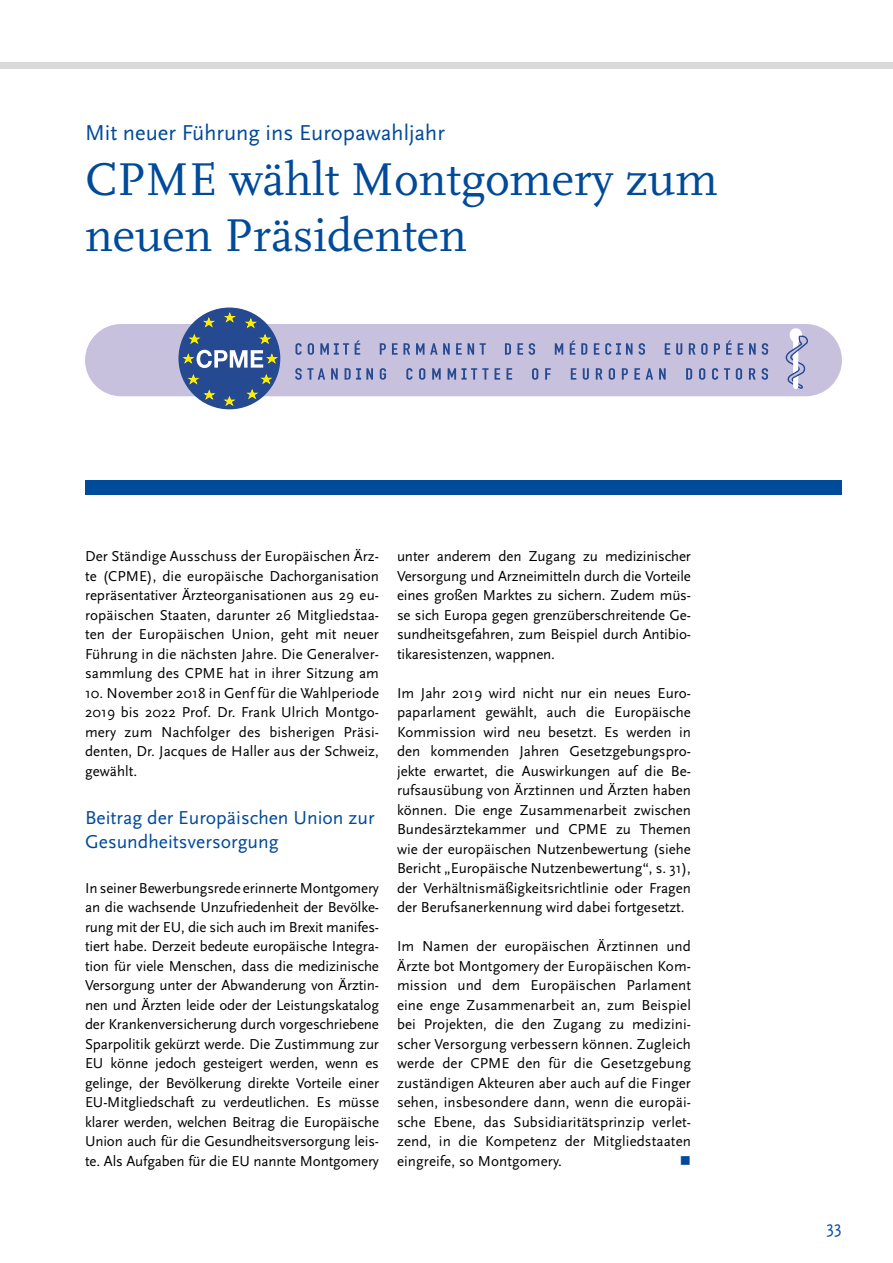
<style>
.page{position:relative;width:893px;height:1263px;background:#fff}
.page>*{position:absolute;margin:0;border:0;box-sizing:border-box;transform-origin:0 0}
.t1{font:48px/55.5px "Scala LF";color:#004a9a}
.t2{font:22.5px "Scala Sans";color:#004a9a}
.t3{font:19.5px/24px "Scala Sans";color:#004a9a}
.t4{font:18px "Scala Sans";color:#004a9a}
.t5{font:15px/19.5px "Scala Sans";letter-spacing:.005em;color:#000;text-align:justify}
.t6{font:15px "Wingdings";color:#004a9a}
</style>
<div class="page">
<div style="left:0;top:63px;width:893px;height:6px;background:#dadada"></div>
<div style="left:85px;top:324px;width:757px;height:72px;background:#c8c1de;border-radius:36px"></div>
<div style="left:178px;top:308px;width:102px;height:101px;background:#254a91;border-radius:50%"></div>
<svg style="left:295px;top:343px;width:7px;height:12px"></svg>
<svg style="left:308px;top:343px;width:6px;height:12px"></svg>
<svg style="left:320px;top:343px;width:29px;height:12px"></svg>
<svg style="left:355px;top:340px;width:5px;height:15px"></svg>
<svg style="left:380px;top:343px;width:6px;height:12px"></svg>
<svg style="left:392px;top:343px;width:18px;height:12px"></svg>
<svg style="left:416px;top:343px;width:8px;height:12px"></svg>
<svg style="left:430px;top:343px;width:20px;height:12px"></svg>
<svg style="left:456px;top:343px;width:6px;height:12px"></svg>
<svg style="left:468px;top:343px;width:6px;height:12px"></svg>
<svg style="left:480px;top:343px;width:6px;height:12px"></svg>
<svg style="left:505px;top:343px;width:6px;height:12px"></svg>
<svg style="left:517px;top:343px;width:6px;height:12px"></svg>
<svg style="left:529px;top:343px;width:6px;height:12px"></svg>
<svg style="left:555px;top:343px;width:8px;height:12px"></svg>
<svg style="left:570px;top:340px;width:5px;height:15px"></svg>
<svg style="left:581px;top:343px;width:6px;height:12px"></svg>
<svg style="left:594px;top:343px;width:5px;height:12px"></svg>
<svg style="left:605px;top:343px;width:27px;height:12px"></svg>
<svg style="left:639px;top:343px;width:6px;height:12px"></svg>
<svg style="left:665px;top:343px;width:5px;height:12px"></svg>
<svg style="left:676px;top:343px;width:6px;height:12px"></svg>
<svg style="left:689px;top:343px;width:6px;height:12px"></svg>
<svg style="left:701px;top:343px;width:7px;height:12px"></svg>
<svg style="left:714px;top:343px;width:6px;height:12px"></svg>
<svg style="left:726px;top:340px;width:6px;height:15px"></svg>
<svg style="left:738px;top:343px;width:5px;height:12px"></svg>
<svg style="left:749px;top:343px;width:7px;height:12px"></svg>
<svg style="left:762px;top:343px;width:6px;height:12px"></svg>
<svg style="left:295px;top:368px;width:30px;height:12px"></svg>
<svg style="left:331px;top:368px;width:7px;height:12px"></svg>
<svg style="left:345px;top:368px;width:28px;height:12px"></svg>
<svg style="left:380px;top:368px;width:6px;height:12px"></svg>
<svg style="left:406px;top:368px;width:6px;height:12px"></svg>
<svg style="left:419px;top:368px;width:6px;height:12px"></svg>
<svg style="left:432px;top:368px;width:9px;height:12px"></svg>
<svg style="left:448px;top:368px;width:8px;height:12px"></svg>
<svg style="left:462px;top:368px;width:27px;height:12px"></svg>
<svg style="left:495px;top:368px;width:5px;height:12px"></svg>
<svg style="left:506px;top:368px;width:6px;height:12px"></svg>
<svg style="left:532px;top:368px;width:6px;height:12px"></svg>
<svg style="left:545px;top:368px;width:6px;height:12px"></svg>
<svg style="left:571px;top:368px;width:5px;height:12px"></svg>
<svg style="left:583px;top:368px;width:6px;height:12px"></svg>
<svg style="left:596px;top:368px;width:6px;height:12px"></svg>
<svg style="left:609px;top:368px;width:6px;height:12px"></svg>
<svg style="left:622px;top:368px;width:6px;height:12px"></svg>
<svg style="left:634px;top:368px;width:6px;height:12px"></svg>
<svg style="left:646px;top:368px;width:7px;height:12px"></svg>
<svg style="left:659px;top:368px;width:7px;height:12px"></svg>
<svg style="left:686px;top:368px;width:6px;height:12px"></svg>
<svg style="left:699px;top:368px;width:6px;height:12px"></svg>
<svg style="left:712px;top:368px;width:6px;height:12px"></svg>
<svg style="left:724px;top:368px;width:6px;height:12px"></svg>
<svg style="left:736px;top:368px;width:6px;height:12px"></svg>
<svg style="left:749px;top:368px;width:7px;height:12px"></svg>
<svg style="left:762px;top:368px;width:6px;height:12px"></svg>
<svg style="left:183px;top:311px;width:96px;height:96px"></svg>
<svg style="left:786px;top:328px;width:23px;height:61px"></svg>
<div style="left:85px;top:480px;width:757px;height:15px;background:#004a9a"></div>
<h2 class="t2" style="left:85px;top:120px;width:361px">Mit neuer Führung ins Europawahljahr</h2>
<h1 class="t1" style="left:85px;top:153px;width:634px">CPME wählt Montgomery zum neuen Präsidenten</h1>
<p class="t5" style="left:85px;top:547px;width:295px">Der Ständige Ausschuss der Europäischen Ärz&shy;te (CPME), die europäische Dachorganisation repräsentativer Ärzteorganisationen aus 29 eu&shy;ropäischen Staaten, darunter 26 Mitgliedstaa&shy;ten der Europäischen Union, geht mit neuer Führung in die nächsten Jahre. Die Generalver&shy;sammlung des CPME hat in ihrer Sitzung am</p>
<p class="t5" style="left:85px;top:683px;width:295px">10. November 2018 in Genf für die Wahlperiode 2019 bis 2022 Prof. Dr. Frank Ulrich Montgo&shy;mery zum Nachfolger des bisherigen Präsi&shy;denten, Dr. Jacques de Haller aus der Schweiz, gewählt.</p>
<h3 class="t3" style="left:85px;top:806px;width:291px">Beitrag der Europäischen Union zur<br>Gesundheitsversorgung</h3>
<p class="t5" style="left:85px;top:878px;width:295px">In seiner Bewerbungsrede erinnerte Montgomery an die wachsende Unzufriedenheit der Bevölke&shy;rung mit der EU, die sich auch im Brexit manifes&shy;tiert habe. Derzeit bedeute europäische Integra&shy;tion für viele Menschen, dass die medizinische Versorgung unter der Abwanderung von Ärztin&shy;nen und Ärzten leide oder der Leistungskatalog der Krankenversicherung durch vorgeschriebene Sparpolitik gekürzt werde. Die Zustimmung zur EU könne jedoch gesteigert werden, wenn es gelinge, der Bevölkerung direkte Vorteile einer EU-Mitgliedschaft zu verdeutlichen. Es müsse klarer werden, welchen Beitrag die Europäische Union auch für die Gesundheitsversorgung leis&shy;te. Als Aufgaben für die EU nannte Montgomery</p>
<p class="t5" style="left:397px;top:547px;width:295px">unter anderem den Zugang zu medizinischer Versorgung und Arzneimitteln durch die Vorteile eines großen Marktes zu sichern. Zudem müs&shy;se sich Europa gegen grenzüberschreitende Ge&shy;sundheitsgefahren, zum Beispiel durch Antibio&shy;tikaresistenzen, wappnen.</p>
<p class="t5" style="left:397px;top:683px;width:295px">Im Jahr 2019 wird nicht nur ein neues Euro&shy;paparlament gewählt, auch die Europäische Kommission wird neu besetzt. Es werden in den kommenden Jahren Gesetzgebungspro&shy;jekte erwartet, die Auswirkungen auf die Be&shy;rufsausübung von Ärztinnen und Ärzten haben können. Die enge Zusammenarbeit zwischen Bundesärztekammer und CPME zu Themen wie der europäischen Nutzenbewertung (siehe Bericht „Europäische Nutzenbewertung“, s. 31), der Verhältnismäßigkeitsrichtlinie oder Fragen der Berufsanerkennung wird dabei fortgesetzt.</p>
<p class="t5" style="left:397px;top:937px;width:295px">Im Namen der europäischen Ärztinnen und Ärzte bot Montgomery der Europäischen Kom&shy;mission und dem Europäischen Parlament eine enge Zusammenarbeit an, zum Beispiel bei Projekten, die den Zugang zu medizini&shy;scher Versorgung verbessern können. Zugleich werde der CPME den für die Gesetzgebung zuständigen Akteuren aber auch auf die Finger sehen, insbesondere dann, wenn die europäi&shy;sche Ebene, das Subsidiaritätsprinzip verlet&shy;zend, in die Kompetenz der Mitgliedstaaten eingreife, so Montgomery.</p>
<p class="t6" style="left:680px;top:1152px;width:13px">■</p>
<p class="t4" style="left:826px;top:1217px;width:17px">33</p>
</div>
